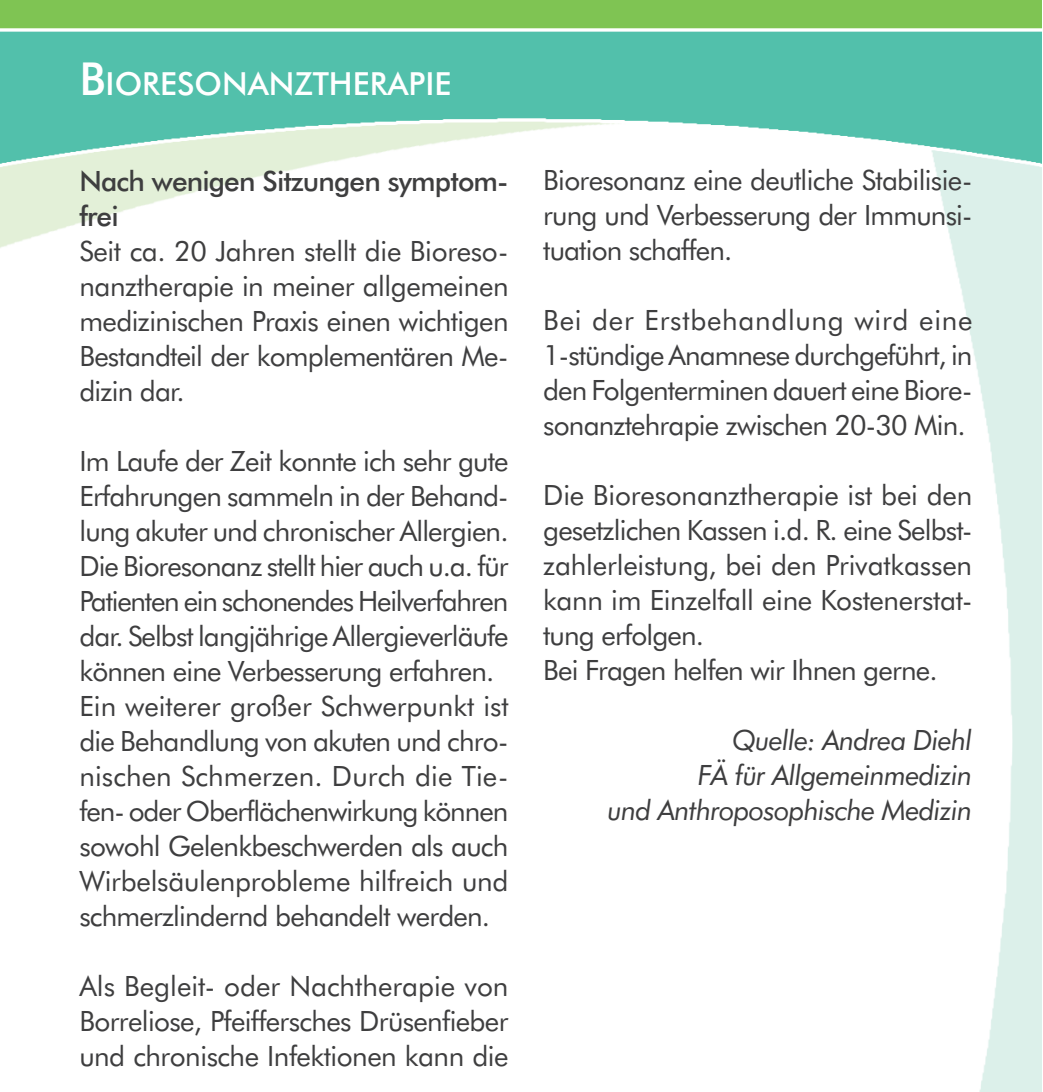
<style>
.page{position:relative;width:1043px;height:1092px;background:#fff}
.page>*{position:absolute;margin:0;border:0;box-sizing:border-box;transform-origin:0 0}
.t1{font:500 31.85px "Futura BT";color:#fff}
.t2{font:28px/35px "Futura BT";letter-spacing:-.03em;color:#3e3e3f;text-align:justify}
.t3{font:italic 28px/35px "Futura BT";letter-spacing:-.03em;color:#3e3e3f;text-align:right}
.t4{font:500 28px/35px "Futura BT";letter-spacing:-.03em;color:#3e3e3f}
.s1{font-size:45.5px}
</style>
<div class="page">
<img style="left:0;top:1px;width:1042px;height:1091px">
<p class="t1" style="left:79px;top:71px;width:374px"><span class="s1">B</span>IORESONANZTHERAPIE</p>
<p class="t4" style="left:79px;top:163px;width:431px">Nach wenigen Sitzungen symptom&shy;frei</p>
<p class="t2" style="left:79px;top:236px;width:431px">Seit ca. 20 Jahren stellt die Bioreso&shy;nanztherapie in meiner allgemeinen medizinischen Praxis einen wichtigen Bestandteil der komplementären Me&shy;dizin dar.</p>
<p class="t2" style="left:79px;top:446px;width:431px;text-align:left">Im Laufe der Zeit konnte ich sehr gute Erfahrungen sammeln in der Behand&shy;lung akuter und chronischer Allergien.<br>Die Bioresonanz stellt hier auch u.a. für Patienten ein schonendes Heilverfahren dar. Selbst langjährige Allergieverläufe können eine Verbesserung erfahren.<br>Ein weiterer großer Schwerpunkt ist die Behandlung von akuten und chro&shy;nischen Schmerzen. Durch die Tie&shy;fen- oder Oberflächenwirkung können sowohl Gelenkbeschwerden als auch Wirbelsäulenprobleme hilfreich und schmerzlindernd behandelt werden.</p>
<p class="t2" style="left:79px;top:971px;width:431px">Als Begleit- oder Nachtherapie von Borreliose, Pfeiffersches Drüsenfieber und chronische Infektionen kann die</p>
<p class="t2" style="left:543px;top:165px;width:431px">Bioresonanz eine deutliche Stabilisie&shy;rung und Verbesserung der Immunsi&shy;tuation schaffen.</p>
<p class="t2" style="left:543px;top:305px;width:431px">Bei der Erstbehandlung wird eine 1-stündige Anamnese durchgeführt, in den Folgenterminen dauert eine Biore&shy;sonanztehrapie zwischen 20-30 Min.</p>
<p class="t2" style="left:543px;top:480px;width:431px;text-align:left">Die Bioresonanztherapie ist bei den gesetzlichen Kassen i.d. R. eine Selbst&shy;zahlerleistung, bei den Privatkassen kann im Einzelfall eine Kostenerstat&shy;tung erfolgen.<br>Bei Fragen helfen wir Ihnen gerne.</p>
<p class="t3" style="left:608px;top:725px;width:366px">Quelle: Andrea Diehl<br>FÄ für Allgemeinmedizin<br>und Anthroposophische Medizin</p>
</div>
